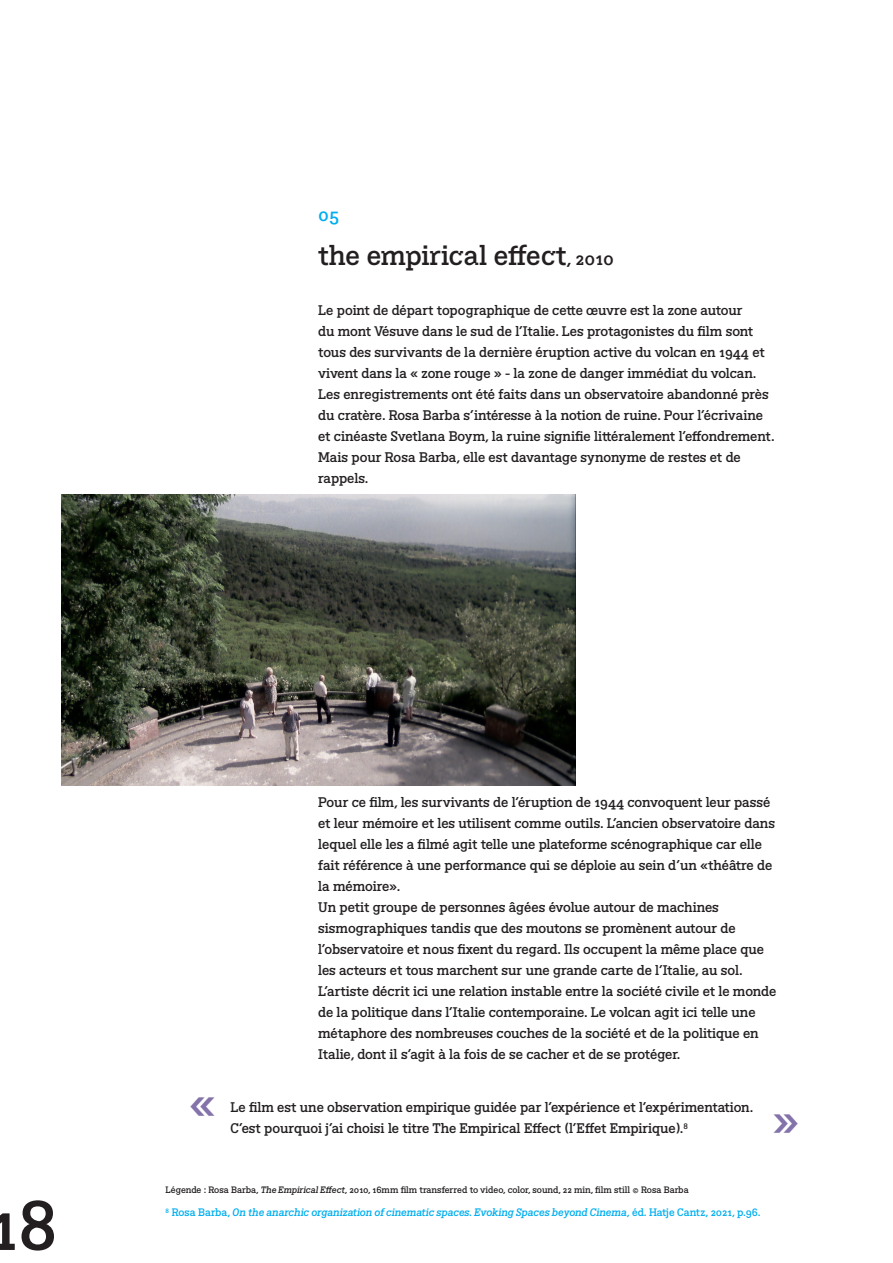
<style>
.page{position:relative;width:893px;height:1263px;background:#fff}
.page>*{position:absolute;margin:0;border:0;box-sizing:border-box;transform-origin:0 0}
.t1{font:69px "BVHCCCOD Titrage";color:#231f20}
.t2{font:45px "BVHCCCOD Titrage";color:#8473ab}
.t3{font:27px "BVHCCCOD Titrage";letter-spacing:-.005em;color:#231f20}
.t4{font:18px "BVHCCCOD Titrage";color:#00aeef}
.t5{font:13.5px/21px "BVHCCCOD";letter-spacing:-.01em;color:#231f20}
.t6{font:italic 10.5px "BVHCCCOD";letter-spacing:-.01em;color:#00aeef}
.t7{font:9px "BVHCCCOD";color:#231f20}
.t8{font:7.8px "BVHCCCOD";color:#231f20}
.s1{font-size:18px}
.s2{font-style:italic}
.s3{font-style:normal}
</style>
<div class="page">
<img style="left:61px;top:494px;width:514px;height:291px">
<p class="t4" style="left:318px;top:203px;width:23px">05</p>
<p class="t3" style="left:318px;top:238px;width:297px">the empirical effect<span class="s1">, 2010</span></p>
<p class="t5" style="left:318px;top:301px;width:458px">Le point de départ topographique de cette œuvre est la zone autour<br>du mont Vésuve dans le sud de l’Italie. Les protagonistes du film sont tous des survivants de la dernière éruption active du volcan en 1944 et vivent dans la « zone rouge » - la zone de danger immédiat du volcan.<br>Les enregistrements ont été faits dans un observatoire abandonné près du cratère. Rosa Barba s’intéresse à la notion de ruine. Pour l’écrivaine et cinéaste Svetlana Boym, la ruine signifie littéralement l’effondrement.<br>Mais pour Rosa Barba, elle est davantage synonyme de restes et de rappels.</p>
<h1 class="t1" style="left:-12px;top:1179px;width:71px">18</h1>
<p class="t2" style="left:190px;top:1073px;width:27px">«</p>
<p class="t5" style="left:318px;top:793px;width:458px">Pour ce film, les survivants de l’éruption de 1944 convoquent leur passé et leur mémoire et les utilisent comme outils. L’ancien observatoire dans lequel elle les a filmé agit telle une plateforme scénographique car elle fait référence à une performance qui se déploie au sein d’un «théâtre de la mémoire».</p>
<p class="t5" style="left:318px;top:898px;width:460px">Un petit groupe de personnes âgées évolue autour de machines sismographiques tandis que des moutons se promènent autour de l’observatoire et nous fixent du regard. Ils occupent la même place que les acteurs et tous marchent sur une grande carte de l’Italie, au sol.<br>L’artiste décrit ici une relation instable entre la société civile et le monde de la politique dans l’Italie contemporaine. Le volcan agit ici telle une métaphore des nombreuses couches de la société et de la politique en Italie, dont il s’agit à la fois de se cacher et de se protéger.</p>
<p class="t5" style="left:231px;top:1098px;width:524px">Le film est une observation empirique guidée par l’expérience et l’expérimentation.</p>
<p class="t5" style="left:231px;top:1119px;width:454px">C’est pourquoi j’ai choisi le titre The Empirical Effect (l’Effet Empirique).</p>
<p class="t8" style="left:683px;top:1121px;width:6px">8</p>
<p class="t2" style="left:772px;top:1090px;width:27px">»</p>
<p class="t7" style="left:166px;top:1184px;width:525px">Légende : Rosa Barba, <span class="s2">The Empirical Effect</span>, 2010, 16mm film transferred to video, color, sound, 22 min, film still © Rosa Barba</p>
<p class="t6" style="left:166px;top:1205px;width:596px"><sup>8</sup> <span class="s3">Rosa Barba,</span> On the anarchic organization of cinematic spaces. Evoking Spaces beyond Cinema<span class="s3">, éd. Hatje Cantz, 2021, p.96.</span></p>
</div>
